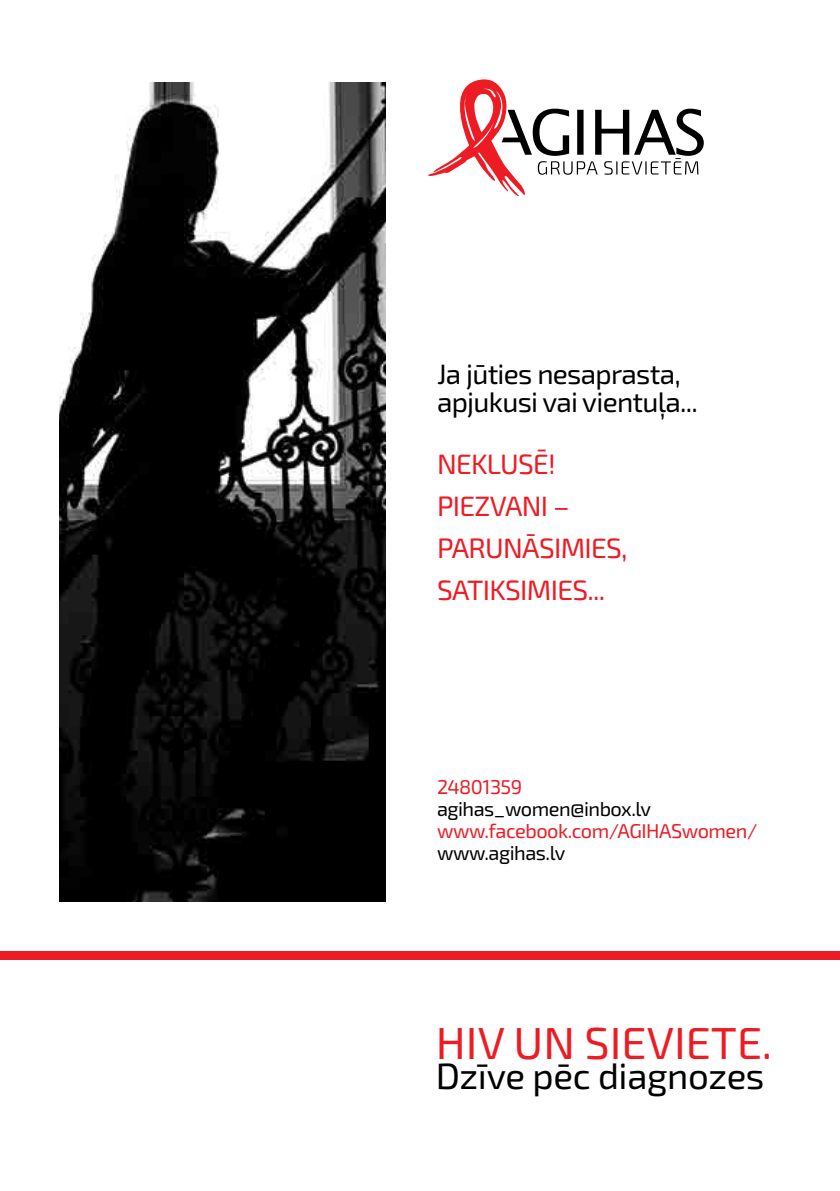
<style>
.page{position:relative;width:840px;height:1191px;background:#fff}
.page>*{position:absolute;margin:0;border:0;box-sizing:border-box;transform-origin:0 0}
.t1{font:44.8px "Exo 2.0";color:#ed1c24}
.t2{font:36.6px "Exo 2.0";letter-spacing:-.01em;color:#000}
.t3{font:28px/42px "Exo 2.0";letter-spacing:-.025em;color:#ed1c24}
.t4{font:28px/28px "Exo 2.0";letter-spacing:-.025em;color:#000}
.t5{font:20px "Exo 2.0";letter-spacing:-.025em;color:#ed1c24}
.t6{font:20px "Exo 2.0";letter-spacing:-.025em;color:#000}
</style>
<div class="page">
<div style="left:0;top:951px;width:839px;height:9px;background:#ed1c24"></div>
<svg style="left:428px;top:79px;width:275px;height:118px"></svg>
<img style="left:60px;top:82px;width:326px;height:819px">
<p class="t4" style="left:437px;top:361px;width:262px">Ja jūties nesaprasta, apjukusi vai vientuļa...</p>
<p class="t3" style="left:437px;top:444px;width:192px">NEKLUSĒ!<br>PIEZVAN I –<br>PARUNĀSIMIES,<br>SATIKSIMIES...</p>
<p class="t5" style="left:437px;top:775px;width:87px">24801359</p>
<p class="t6" style="left:437px;top:797px;width:215px">agihas_women@inbox.lv</p>
<p class="t5" style="left:437px;top:819px;width:321px">www.facebook.com/AGIHASwomen/</p>
<p class="t6" style="left:437px;top:841px;width:130px">www.agihas.lv</p>
<h1 class="t1" style="left:435px;top:1017px;width:337px">HIV un Si evi ete.</h1>
<h2 class="t2" style="left:435px;top:1054px;width:330px">Dzīve pēc diagnozes</h2>
</div>
